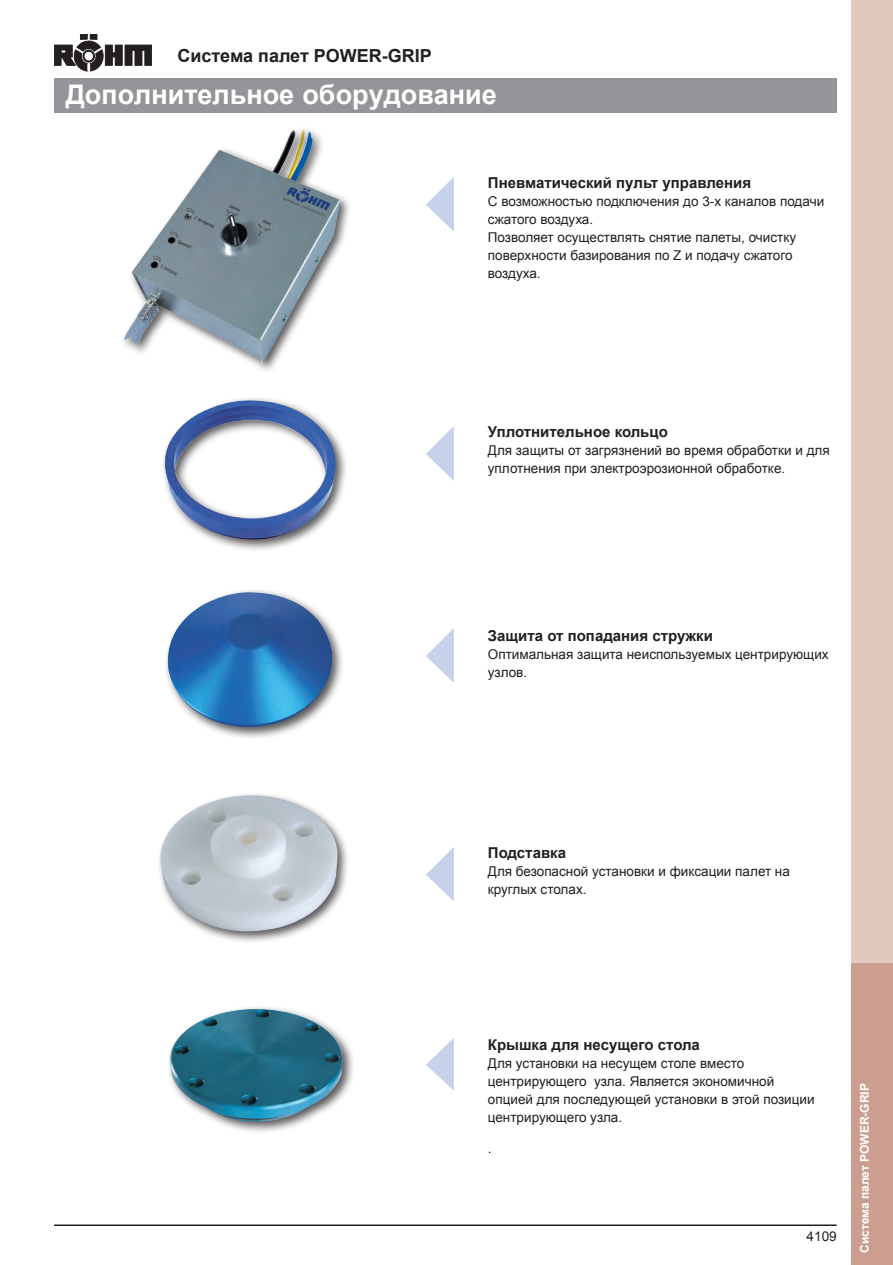
<style>
.page{position:relative;width:893px;height:1265px;background:#fff}
.page>*{position:absolute;margin:0;border:0;box-sizing:border-box;transform-origin:0 0}
.t1{font:700 27px "Arial";color:#fff}
.t2{font:700 18px "Arial";color:#231f20}
.t3{font:700 15px "Arial";color:#231f20}
.t4{font:13.5px/18px "Arial";color:#231f20}
.t5{font:700 12px "Arial";color:#fff}
</style>
<div class="page">
<div style="left:54px;top:79px;width:782px;height:34px;background:#939598"></div>
<svg style="left:54px;top:34px;width:98px;height:37px"></svg>
<div style="left:851px;top:0;width:42px;height:1265px;background:#e2c9bf"></div>
<hr style="left:54px;top:1224px;width:782px;height:2px;background:#231f20">
<div style="left:851px;top:962px;width:42px;height:303px;background:#cb9e8f"></div>
<div style="left:120px;top:124px;width:232px;height:250px;background:#231f20;opacity:.75"></div>
<img style="left:123px;top:129px;width:217px;height:235px">
<div style="left:160px;top:395px;width:188px;height:156px;background:#231f20;opacity:.75"></div>
<img style="left:163px;top:400px;width:174px;height:139px">
<div style="left:163px;top:587px;width:181px;height:152px;background:#231f20;opacity:.75"></div>
<img style="left:168px;top:592px;width:164px;height:135px">
<div style="left:156px;top:791px;width:194px;height:152px;background:#231f20;opacity:.75"></div>
<img style="left:161px;top:795px;width:176px;height:136px">
<div style="left:166px;top:1004px;width:189px;height:130px;background:#231f20;opacity:.75"></div>
<img style="left:170px;top:1009px;width:172px;height:112px">
<svg style="left:426px;top:177px;width:28px;height:54px"></svg>
<svg style="left:426px;top:426px;width:28px;height:55px"></svg>
<svg style="left:426px;top:628px;width:28px;height:55px"></svg>
<svg style="left:426px;top:847px;width:28px;height:54px"></svg>
<svg style="left:426px;top:1038px;width:28px;height:52px"></svg>
<h2 class="t2" style="left:177px;top:44px;width:256px">Система палет POWER-GRIP</h2>
<h1 class="t1" style="left:66px;top:77px;width:433px">Дополнительное оборудование</h1>
<p class="t3" style="left:488px;top:172px;width:265px">Пневматический пульт управления</p>
<p class="t4" style="left:488px;top:192px;width:338px">С возможностью подключения до 3-х каналов подачи сжатого воздуха.<br>Позволяет осуществлять снятие палеты, очистку поверхности базирования по Z и подачу сжатого воздуха.</p>
<p class="t3" style="left:488px;top:422px;width:181px">Уплотнительное кольцо</p>
<p class="t4" style="left:488px;top:441px;width:343px">Для защиты от загрязнений во время обработки и для уплотнения при электроэрозионной обработке.</p>
<p class="t3" style="left:488px;top:626px;width:227px">Защита от попадания стружки</p>
<p class="t4" style="left:488px;top:645px;width:342px">Оптимальная защита неиспользуемых центрирующих узлов.</p>
<p class="t3" style="left:488px;top:842px;width:80px">Подставка</p>
<p class="t4" style="left:488px;top:862px;width:303px">Для безопасной установки и фиксации палет на круглых столах.</p>
<p class="t3" style="left:488px;top:1035px;width:214px">Крышка для несущего стола</p>
<p class="t4" style="left:488px;top:1054px;width:328px">Для установки на несущем столе вместо центрирующего узла. Является экономичной опцией для последующей установки в этой позиции центрирующего узла.</p>
<p class="t4" style="left:488px;top:1139px;width:5px">.</p>
<p class="t4" style="left:806px;top:1227px;width:32px">4109</p>
<p class="t5" style="left:856px;top:1252px;width:171px;rotate:-90deg">Система палет POWER-GRIP</p>
</div>
